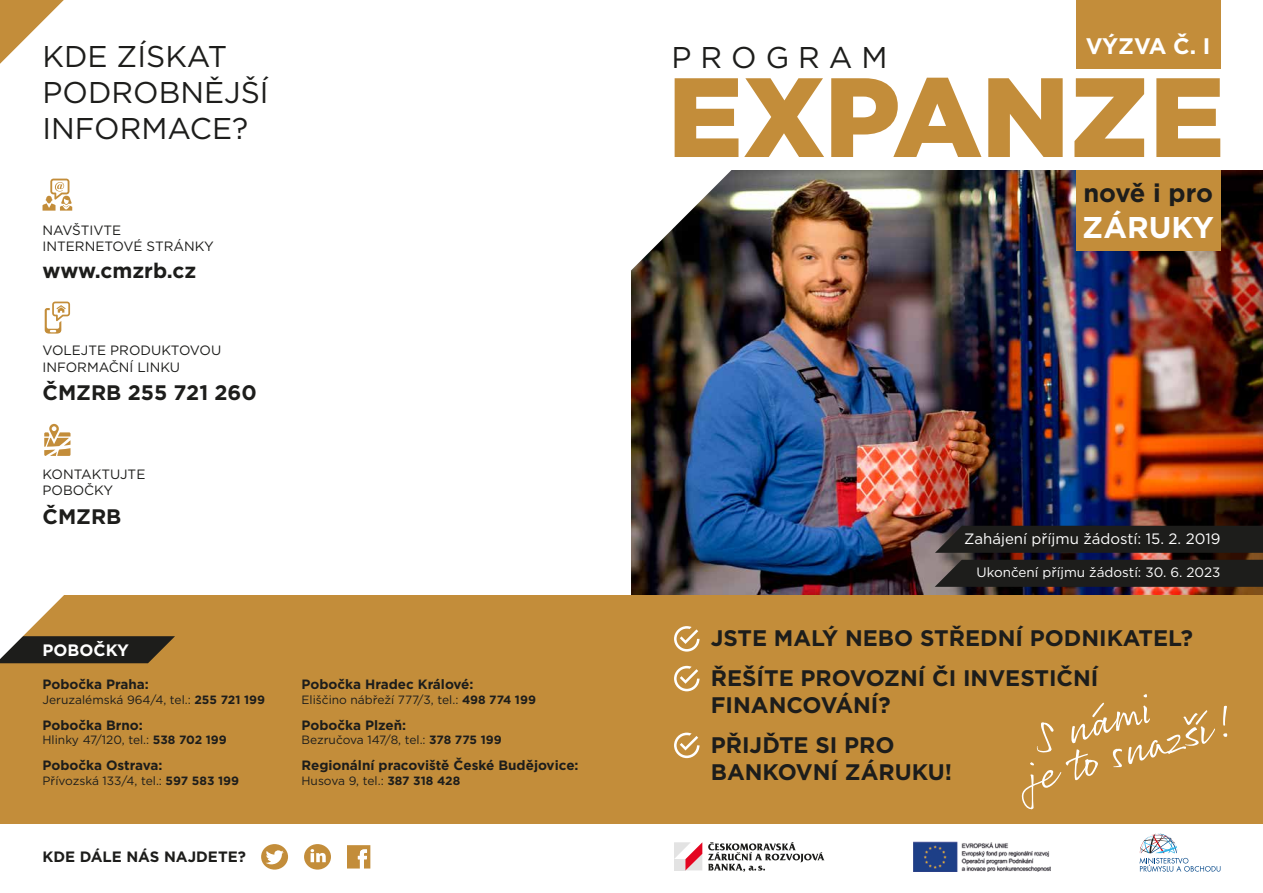
<style>
.page{position:relative;width:1263px;height:893px;background:#fff}
.page>*{position:absolute;margin:0;border:0;box-sizing:border-box;transform-origin:0 0}
.t1{font:900 112.5px "Gotham HTF";color:#c38d3a}
.t2{font:43.5px/35.7px "Rollerscript Smooth";color:#fff}
.t3{font:30px/36px "Gotham";color:#1d1d1b}
.t4{font:30px "Gotham";letter-spacing:.3em;color:#1d1d1b}
.t5{font:700 30px "Gotham";color:#fff}
.t6{font:700 25.5px "Gotham";letter-spacing:-.015em;color:#1d1d1b}
.t7{font:700 22.5px/39.8px "Gotham";color:#1d1d1b}
.t8{font:700 22.5px "Gotham";letter-spacing:-.015em;color:#fff}
.t9{font:700 21px "Gotham";color:#1d1d1b}
.t10{font:700 16.5px "Gotham";color:#fff}
.t11{font:15px "Gotham";color:#fff}
.t12{font:700 15px "Gotham";color:#1d1d1b}
.t13{font:700 13.5px "Gotham";color:#1d1d1b}
.t14{font:13.5px/16.5px "Gotham";color:#1d1d1b}
.t15{font:13.5px "Gotham";color:#fff}
.t16{font:12px "Gotham";color:#1d1d1b}
.s1{font-weight:700}
</style>
<div class="page">
<img style="left:631px;top:170px;width:632px;height:425px">
<div style="left:0;top:595px;width:1263px;height:238px;background:#c38d3a"></div>
<div style="left:1076px;top:0;width:144px;height:68px;background:#c38d3a"></div>
<div style="left:1076px;top:170px;width:144px;height:81px;background:#c38d3a"></div>
<div style="left:0;top:825px;width:1263px;height:68px;background:#fff"></div>
<svg style="left:674px;top:626px;width:25px;height:26px"></svg>
<svg style="left:674px;top:666px;width:25px;height:25px"></svg>
<svg style="left:674px;top:733px;width:25px;height:25px"></svg>
<svg style="left:708px;top:842px;width:116px;height:30px"></svg>
<svg style="left:674px;top:842px;width:28px;height:28px"></svg>
<img style="left:913px;top:842px;width:138px;height:30px">
<svg style="left:1139px;top:833px;width:81px;height:39px"></svg>
<svg style="left:0;top:0;width:64px;height:64px"></svg>
<svg style="left:631px;top:170px;width:112px;height:116px"></svg>
<div style="left:935px;top:526px;width:328px;height:27px;background:#1d1d1b"></div>
<div style="left:935px;top:560px;width:328px;height:27px;background:#1d1d1b"></div>
<svg style="left:304px;top:844px;width:27px;height:26px"></svg>
<svg style="left:311px;top:849px;width:15px;height:13px"></svg>
<div style="left:261px;top:844px;width:27px;height:26px;background:#c38d3a;border-radius:50%"></div>
<svg style="left:266px;top:850px;width:18px;height:14px"></svg>
<svg style="left:347px;top:845px;width:23px;height:23px"></svg>
<svg style="left:45px;top:302px;width:25px;height:32px"></svg>
<svg style="left:44px;top:424px;width:27px;height:32px"></svg>
<svg style="left:43px;top:179px;width:29px;height:32px"></svg>
<svg style="left:0;top:595px;width:175px;height:68px"></svg>
<h3 class="t3" style="left:43px;top:37px;width:228px">KDE ZÍSKAT<br>PODROBNĚJŠÍ<br>INFORMACE?</h3>
<p class="t14" style="left:43px;top:221px;width:173px">NAVŠTIVTE<br>INTERNETOVÉ STRÁNKY</p>
<h3 class="t9" style="left:43px;top:256px;width:155px">www.cmzrb.cz</h3>
<p class="t14" style="left:43px;top:342px;width:180px">VOLEJTE PRODUKTOVOU<br>INFORMAČNÍ LINKU</p>
<h3 class="t9" style="left:43px;top:379px;width:216px">ČMZRB 255 721 260</h3>
<p class="t14" style="left:43px;top:465px;width:104px">KONTAKTUJTE<br>POBOČKY</p>
<h3 class="t9" style="left:43px;top:502px;width:80px">ČMZRB</h3>
<h3 class="t10" style="left:43px;top:639px;width:88px">POBOČKY</h3>
<p class="t13" style="left:43px;top:676px;width:108px">Pobočka Praha:</p>
<p class="t16" style="left:43px;top:692px;width:224px">Jeruzalémská 964/4, tel.: <span class="s1">255 721 199</span></p>
<p class="t13" style="left:43px;top:716px;width:102px">Pobočka Brno:</p>
<p class="t16" style="left:43px;top:732px;width:186px">Hlinky 47/120, tel.: <span class="s1">538 702 199</span></p>
<p class="t13" style="left:43px;top:757px;width:122px">Pobočka Ostrava:</p>
<p class="t16" style="left:43px;top:773px;width:198px">Přívozská 133/4, tel.: <span class="s1">597 583 199</span></p>
<p class="t12" style="left:43px;top:847px;width:205px">KDE DÁLE NÁS NAJDETE?</p>
<p class="t13" style="left:301px;top:676px;width:174px">Pobočka Hradec Králové:</p>
<p class="t16" style="left:301px;top:692px;width:236px">Eliščino nábřeží 777/3, tel.: <span class="s1">498 774 199</span></p>
<p class="t13" style="left:301px;top:716px;width:106px">Pobočka Plzeň:</p>
<p class="t16" style="left:301px;top:732px;width:202px">Bezručova 147/8, tel.: <span class="s1">378 775 199</span></p>
<p class="t13" style="left:301px;top:757px;width:279px">Regionální pracoviště České Budějovice:</p>
<p class="t16" style="left:301px;top:773px;width:160px">Husova 9, tel.: <span class="s1">387 318 428</span></p>
<h3 class="t4" style="left:671px;top:38px;width:218px">PROGRAM</h3>
<h3 class="t8" style="left:1086px;top:31px;width:126px">VÝZVA Č. I</h3>
<h1 class="t1" style="left:668px;top:52px;width:558px">EXPANZE</h1>
<h3 class="t6" style="left:1083px;top:176px;width:131px">nově i pro</h3>
<h3 class="t5" style="left:1082px;top:207px;width:133px">ZÁRUKY</h3>
<p class="t11" style="left:964px;top:529px;width:258px">Zahájení příjmu žádostí: 15. 2. 2019</p>
<p class="t15" style="left:976px;top:564px;width:245px">Ukončení příjmu žádostí: 30. 6. 2023</p>
<h3 class="t7" style="left:711px;top:618px;width:484px">JSTE MALÝ NEBO STŘEDNÍ PODNIKATEL?<br>ŘEŠÍTE PROVOZNÍ ČI INVESTIČNÍ</h3>
<h3 class="t7" style="left:711px;top:685px;width:185px">FINANCOVÁNÍ?<br>PŘIJĎTE SI PRO</h3>
<h3 class="t7" style="left:711px;top:752px;width:243px">BANKOVNÍ ZÁRUKU!</h3>
<h2 class="t2" style="left:1008px;top:727px;width:221px;text-indent:25px;rotate:-16deg">S námi<br>je to snazší!</h2>
</div>
